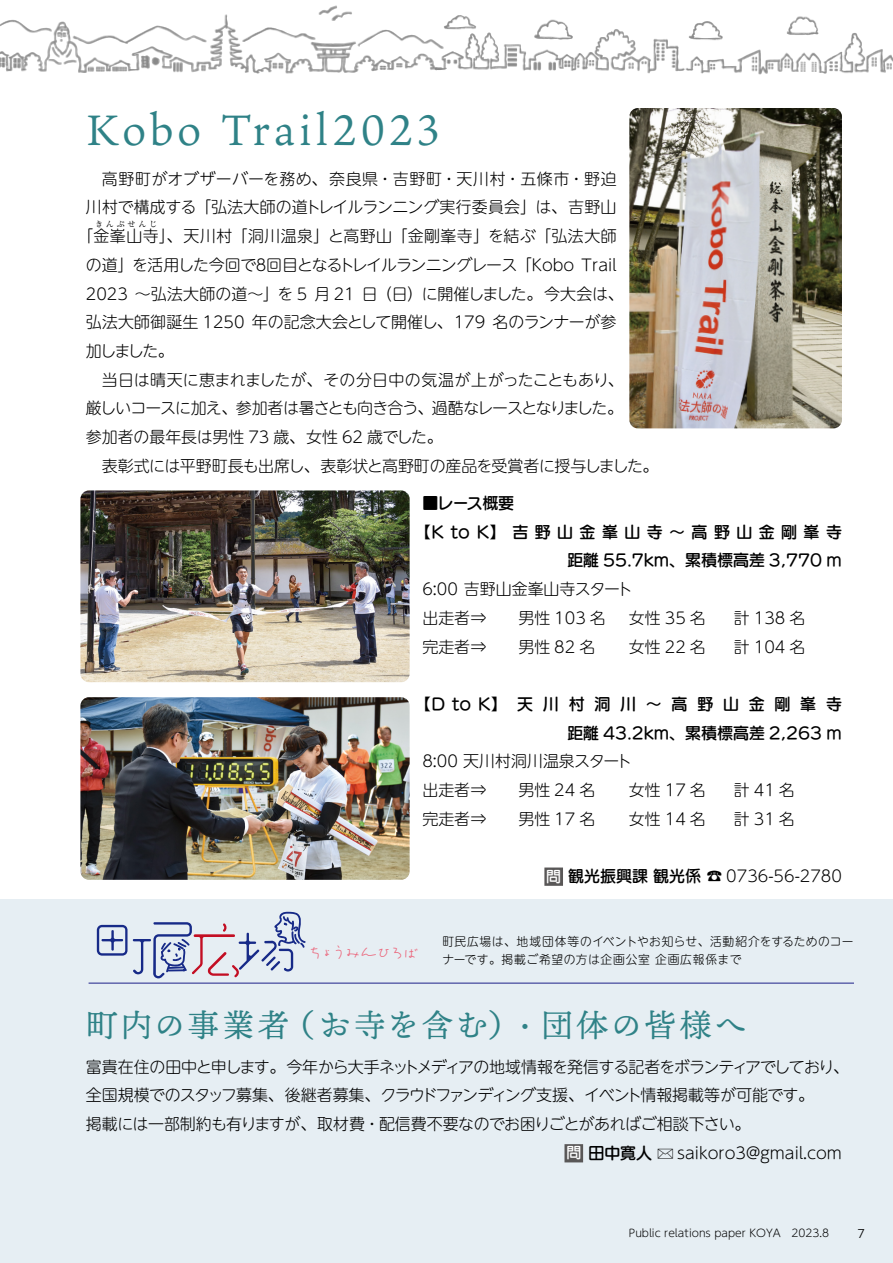
<style>
.page{position:relative;width:893px;height:1263px;background:#fff}
.page>*{position:absolute;margin:0;border:0;box-sizing:border-box;transform-origin:0 0}
.t1{font:42.45px "Ten Mincho";letter-spacing:.1em;color:#2f8287}
.t2{font:31.95px "Ten Mincho";letter-spacing:.09em;color:#2f8287}
.t3{font:16.95px "AB yogurt";letter-spacing:-.235em;color:#eb6379}
.t4{font:300 15.9px/28.7px "UD Shin M Go Pr 6 N";color:#000}
.t5{font:300 15.9px/28.7px "UD Shin M Go Pr 6 N";letter-spacing:.02em;color:#000;text-align:right}
.t6{font:300 15.9px "UD Shin M Go Pr 6 N";letter-spacing:-.03em;color:#000}
.t7{font:15.9px/28.7px "UD Marugo Large Pr 6 N DB";color:#000;text-align:right}
.t8{font:300 15.9px "UD Shin M Go Pr 6 N";letter-spacing:-.055em;color:#000}
.t9{font:15.9px "UD Marugo Large Pr 6 N DB";letter-spacing:.405em;color:#000}
.t10{font:12.75px "Ariana Pro";color:#000}
.t11{font:300 12px/18px "UD Shin M Go Pr 6 N";letter-spacing:.045em;color:#000}
.t12{font:300 10.65px "UD Shin M Go Pr 6 N";color:#000}
.t13{font:300 7.95px "UD Shin M Go Pr 6 N";letter-spacing:.36em;color:#000}
.s1{font-family:"UD Marugo Large Pr 6 N DB";font-weight:400;font-size:14.85px;color:#fff}
.s2{font-family:"UD Marugo Large Pr 6 N DB";font-weight:400}
.s3{font-family:"timemachine wa";font-weight:400}
</style>
<div class="page">
<div style="left:1px;top:900px;width:892px;height:363px;background:#e6eef3"></div>
<svg style="left:97px;top:912px;width:209px;height:66px"></svg>
<hr style="left:89px;top:983px;width:765px;height:1px;background:#1d2088">
<img style="left:0;top:5px;width:434px;height:69px">
<img style="left:434px;top:15px;width:459px;height:60px">
<div style="left:544px;top:867px;width:19px;height:19px;background:#595757"></div>
<img style="left:629px;top:108px;width:213px;height:320px">
<img style="left:80px;top:490px;width:330px;height:192px">
<img style="left:80px;top:697px;width:330px;height:183px">
<div style="left:564px;top:1144px;width:19px;height:18px;background:#595757"></div>
<h1 class="t1" style="left:86px;top:106px;width:356px">Kobo Trail2023</h1>
<p class="t5" style="left:77px;top:164px;width:541px">高野町がオブザーバーを務め、奈良県・吉野町・天川村・五條市・野迫<br>川村で構成する「弘法大師の道トレイルランニング実行委員会」は、吉野山「金峯山寺」、天川村「洞川温泉」と高野山「金剛峯寺」を結ぶ「弘法大師</p>
<p class="t13" style="left:95px;top:218px;width:64px">きんぷせんじ</p>
<p class="t4" style="left:86px;top:250px;width:539px">の道」を活用した今回で８回目となるトレイルランニングレース「Kobo Trail 2023 ～弘法大師の道～」を 5 月 21 日（日）に開催しました。今大会は、弘法大師御誕生 1250 年の記念大会として開催し、179 名のランナーが参加しました。</p>
<p class="t4" style="left:86px;top:364px;width:539px;text-align:justify;text-indent:16px">当日は晴天に恵まれましたが、その分日中の気温が上がったこともあり、厳しいコースに加え、参加者は暑さとも向き合う、過酷なレースとなりました。参加者の最年長は男性 73 歳、女性 62 歳でした。</p>
<p class="t4" style="left:102px;top:451px;width:558px">表彰式には平野町長も出席し、表彰状と高野町の産品を受賞者に授与しました。</p>
<p class="t7" style="left:422px;top:489px;width:93px">■レース概要</p>
<p class="t9" style="left:415px;top:523px;width:428px">【K to K】吉野山金峯山寺～高野山金剛峯寺</p>
<p class="t7" style="left:567px;top:547px;width:276px">距離 55.7km、累積標高差 3,770 ｍ</p>
<p class="t4" style="left:422px;top:574px;width:212px">6:00 吉野山金峯山寺スタート出走者⇒　　男性 103 名</p>
<p class="t4" style="left:629px;top:603px;width:78px">女性 35 名</p>
<p class="t4" style="left:734px;top:603px;width:73px">計 138 名</p>
<p class="t4" style="left:422px;top:631px;width:174px">完走者⇒　　男性 82 名</p>
<p class="t4" style="left:629px;top:631px;width:78px">女性 22 名</p>
<p class="t4" style="left:734px;top:631px;width:73px">計 104 名</p>
<p class="t7" style="left:415px;top:690px;width:428px">【D to K】天川村洞川～高野山金剛峯寺距離 43.2km、累積標高差 2,263 ｍ</p>
<p class="t4" style="left:422px;top:746px;width:211px">8:00 天川村洞川温泉スタート出走者⇒　　男性 24 名</p>
<p class="t4" style="left:629px;top:775px;width:78px">女性 17 名</p>
<p class="t4" style="left:734px;top:775px;width:62px">計41名</p>
<p class="t4" style="left:422px;top:803px;width:174px">完走者⇒　　男性 17 名</p>
<p class="t4" style="left:629px;top:803px;width:78px">女性 14 名</p>
<p class="t4" style="left:734px;top:803px;width:62px">計31名</p>
<p class="t4" style="left:546px;top:861px;width:297px"><span class="s1">問</span><span class="s2">観光振興課 観光係</span> ☎ 0736-56-2780</p>
<p class="t3" style="left:307px;top:944px;width:114px">ちょうみんひろば</p>
<p class="t11" style="left:442px;top:931px;width:413px">町民広場は、地域団体等のイベントやお知らせ、活動紹介をするためのコーナーです。掲載ご希望の方は企画公室 企画広報係まで</p>
<h2 class="t2" style="left:86px;top:1007px;width:662px">町内の事業者（お寺を含む）・団体の皆様へ</h2>
<p class="t8" style="left:86px;top:1054px;width:765px">富貴在住の田中と申します。今年から大手ネットメディアの地域情報を発信する記者をボランティアでしており、</p>
<p class="t6" style="left:86px;top:1082px;width:730px">全国規模でのスタッフ募集、後継者募集、クラウドファンディング支援、イベント情報掲載等が可能です。</p>
<p class="t6" style="left:86px;top:1111px;width:666px">掲載には一部制約も有りますが、取材費・配信費不要なのでお困りごとがあればご相談下さい。</p>
<p class="t4" style="left:566px;top:1137px;width:277px"><span class="s1">問</span><span class="s2">田中寛人</span> <span class="s3">✉ ️</span>saikoro3@gmail.com</p>
<p class="t12" style="left:629px;top:1224px;width:202px">Public relations paper KOYA　2023.8</p>
<p class="t10" style="left:858px;top:1224px;width:8px">7</p>
</div>
